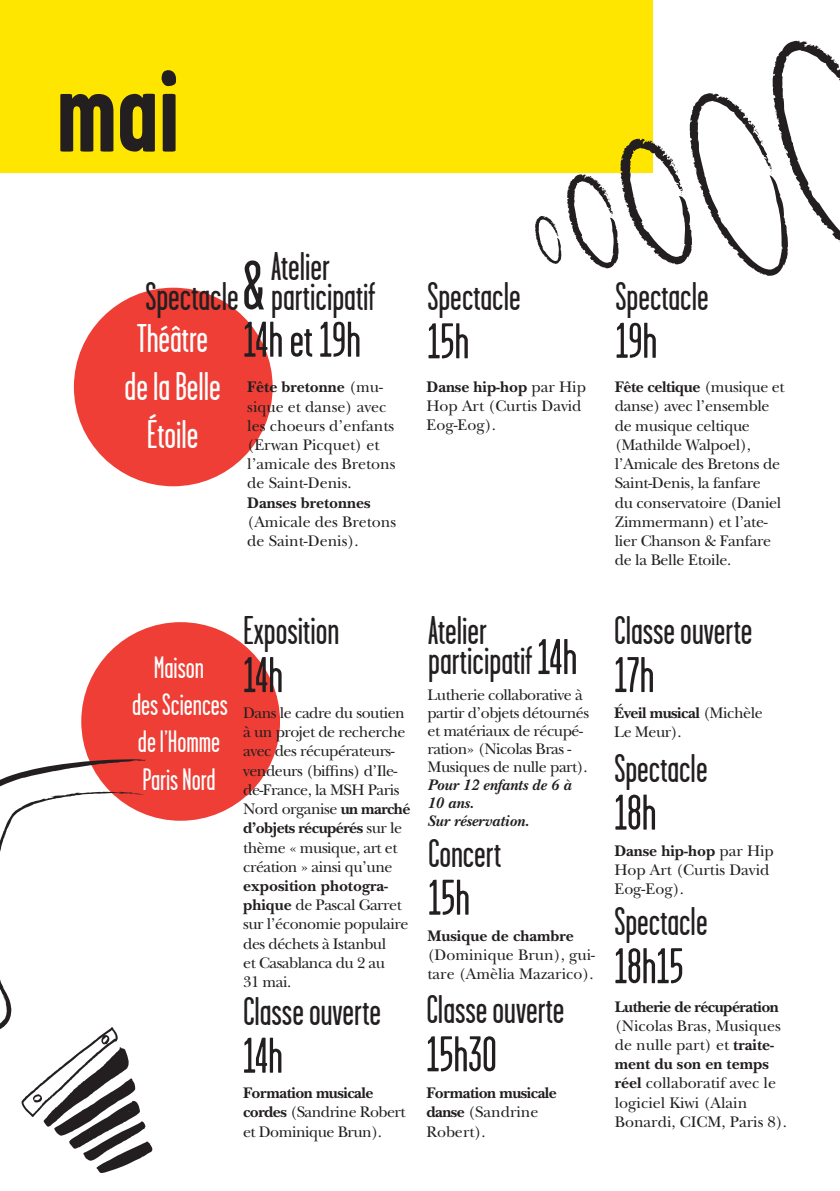
<style>
.page{position:relative;width:840px;height:1191px;background:#fff}
.page>*{position:absolute;margin:0;border:0;box-sizing:border-box;transform-origin:0 0}
.t1{font:700 120px "Garage Gothic";color:#231f20}
.t2{font:50px "Garage Gothic";color:#231f20}
.t3{font:40px/30px "Garage Gothic";color:#231f20}
.t4{font:40px/48px "Garage Gothic";color:#fff;text-align:center}
.t5{font:31px/37.2px "Garage Gothic";color:#fff;text-align:center}
.t6{font:16px/19.2px "New Baskerville Std";letter-spacing:-.02em;color:#231f20}
.t7{font:16px/19.2px "New Baskerville Std";color:#231f20}
.t8{font:700 16px/19.2px "New Baskerville Std";letter-spacing:-.03em;color:#231f20}
.t9{font:italic 700 16px/18px "New Baskerville Std";color:#231f20}
.t10{font:700 16px "New Baskerville Std";color:#231f20}
.s1{font-size:70px}
.s2{font-weight:700}
.s3{font-size:50px}
.s4{font-weight:400}
</style>
<div class="page">
<div style="left:0;top:0;width:652px;height:172px;background:#ffe601"></div>
<div style="left:74px;top:288px;width:198px;height:198px;background:#ee3e35;border-radius:50%"></div>
<div style="left:81px;top:622px;width:199px;height:198px;background:#ee3e35;border-radius:50%"></div>
<svg style="left:534px;top:40px;width:305px;height:236px"></svg>
<svg style="left:0;top:759px;width:147px;height:254px"></svg>
<svg style="left:0;top:1013px;width:11px;height:16px"></svg>
<svg style="left:31px;top:799px;width:11px;height:4px"></svg>
<svg style="left:57px;top:795px;width:8px;height:3px"></svg>
<svg style="left:21px;top:1027px;width:131px;height:146px"></svg>
<h1 class="t1" style="left:57px;top:47px;width:124px">mai</h1>
<h3 class="t3" style="left:145px;top:282px;width:186px">Spectacle<span class="s1">&amp;</span> Atelier</h3>
<h3 class="t3" style="left:271px;top:282px;width:106px">participatif</h3>
<h3 class="t3" style="left:427px;top:282px;width:95px">Spectacle</h3>
<h3 class="t4" style="left:124px;top:315px;width:98px">Théâtre de la Belle<br>Étoile</h3>
<h2 class="t2" style="left:243px;top:314px;width:119px">14h et 19h</h2>
<h2 class="t2" style="left:427px;top:315px;width:43px">15h</h2>
<p class="t7" style="left:247px;top:378px;width:150px"><span class="s2">Fête bretonne</span> (mu&shy;sique et danse) avec les choeurs d’enfants (Erwan Picquet) et l’amicale des Bretons de Saint-Denis.</p>
<p class="t10" style="left:247px;top:493px;width:125px">Danses bretonnes</p>
<p class="t7" style="left:247px;top:512px;width:150px">(Amicale des Bretons de Saint-Denis).</p>
<p class="t7" style="left:426px;top:377px;width:161px"><span class="s2">Danse hip-hop</span> par Hip<br>Hop Art (Curtis David<br>Eog-Eog).</p>
<h3 class="t3" style="left:615px;top:282px;width:95px">Spectacle</h3>
<h2 class="t2" style="left:615px;top:315px;width:43px">19h</h2>
<p class="t6" style="left:614px;top:377px;width:171px"><span class="s2">Fête celtique</span> (musique et danse) avec l’ensemble de musique celtique (Mathilde Walpoel), l’Amicale des Bretons de<br>Saint-Denis, la fanfare<br>du conservatoire (Daniel<br>Zimmermann) et l’ate&shy;lier Chanson &amp; Fanfare de la Belle Etoile.</p>
<h3 class="t5" style="left:132px;top:649px;width:97px">Maison<br>des Sciences de l’Homme<br>Paris Nord</h3>
<h3 class="t3" style="left:243px;top:616px;width:98px">Exposition</h3>
<h2 class="t2" style="left:243px;top:649px;width:41px">14h</h2>
<p class="t6" style="left:243px;top:703px;width:169px">Dans le cadre du soutien à un projet de recherche avec des récupérateurs&shy;vendeurs (biffins) d’Ile&shy;de-France, la MSH Paris<br>Nord organise <span class="s2">un marché d’objets récupérés</span> sur le thème « musique, art et création » ainsi qu’une</p>
<p class="t6" style="left:243px;top:876px;width:166px"><span class="s2">exposition photogra&shy;phique</span> de Pascal Garret sur l’économie populaire des déchets à Istanbul<br>et Casablanca du 2 au<br>31 mai.</p>
<h3 class="t3" style="left:243px;top:996px;width:139px">Classe ouverte</h3>
<h2 class="t2" style="left:243px;top:1029px;width:41px">14h</h2>
<h3 class="t3" style="left:428px;top:616px;width:150px">Atelier participatif <span class="s3">14h</span></h3>
<p class="t6" style="left:427px;top:685px;width:163px;line-height:18px">Lutherie collaborative à partir d’objets détournés et matériaux de récupé&shy;ration» (Nicolas Bras -<br>Musiques de nulle part).</p>
<p class="t9" style="left:427px;top:775px;width:145px">Pour 12 enfants de 6 à<br>10 ans.<br>Sur réservation.</p>
<h3 class="t3" style="left:428px;top:838px;width:74px">Concert</h3>
<h2 class="t2" style="left:428px;top:871px;width:43px">15h</h2>
<p class="t10" style="left:427px;top:926px;width:148px">Musique de chambre</p>
<p class="t7" style="left:427px;top:945px;width:169px">(Dominique Brun), gui&shy;tare (Amèlia Mazarico).</p>
<h3 class="t3" style="left:426px;top:995px;width:139px">Classe ouverte</h3>
<h2 class="t2" style="left:426px;top:1028px;width:72px">15h30</h2>
<p class="t6" style="left:243px;top:1083px;width:164px"><span class="s2">Formation musicale cordes</span> (Sandrine Robert et Dominique Brun).</p>
<p class="t8" style="left:426px;top:1083px;width:132px">Formation musicale danse <span class="s4">(Sandrine<br>Robert).</span></p>
<h3 class="t3" style="left:614px;top:616px;width:139px">Classe ouverte</h3>
<h2 class="t2" style="left:614px;top:649px;width:42px">17h</h2>
<p class="t6" style="left:614px;top:703px;width:150px"><span class="s2">Éveil musical</span> (Michèle<br>Le Meur).</p>
<h3 class="t3" style="left:614px;top:753px;width:95px">Spectacle</h3>
<h2 class="t2" style="left:614px;top:786px;width:44px">18h</h2>
<p class="t7" style="left:614px;top:841px;width:161px"><span class="s2">Danse hip-hop</span> par Hip<br>Hop Art (Curtis David<br>Eog-Eog).</p>
<h3 class="t3" style="left:614px;top:907px;width:95px">Spectacle</h3>
<h2 class="t2" style="left:614px;top:940px;width:71px">18h15</h2>
<p class="t8" style="left:614px;top:997px;width:165px">Lutherie de récupération</p>
<p class="t7" style="left:614px;top:1016px;width:174px">(Nicolas Bras, Musiques de nulle part) et <span class="s2">traite&shy;ment du son en temps réel</span> collaboratif avec le logiciel Kiwi (Alain<br>Bonardi, CICM, Paris 8).</p>
</div>
